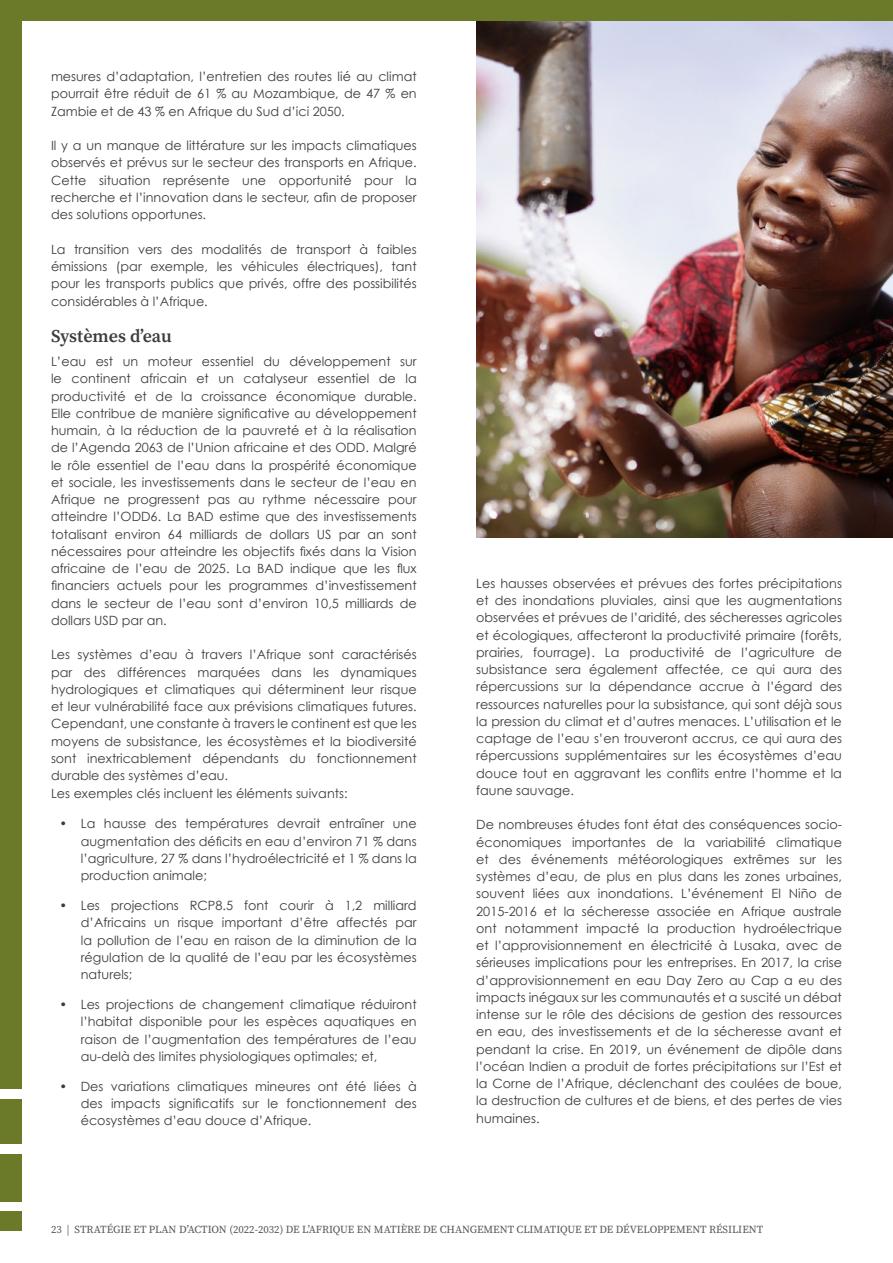
<style>
.page{position:relative;width:893px;height:1263px;background:#fff}
.page>*{position:absolute;margin:0;border:0;box-sizing:border-box;transform-origin:0 0}
.t1{font:18px "Source Serif Variable";color:#3c3c3b}
.t2{font:12.75px/17.2px "Century Gothic";color:#3c3c3b;text-align:justify}
.t3{font:10.8px "Source Serif Variable";color:#575756}
</style>
<div class="page">
<img style="left:476px;top:20px;width:417px;height:517px">
<div style="left:0;top:0;width:893px;height:20px;background:#6a7a29"></div>
<div style="left:0;top:0;width:21px;height:1089px;background:#6a7a29"></div>
<div style="left:0;top:1099px;width:21px;height:45px;background:#6a7a29"></div>
<div style="left:0;top:1154px;width:21px;height:48px;background:#6a7a29"></div>
<div style="left:0;top:1211px;width:21px;height:19px;background:#6a7a29"></div>
<p class="t2" style="left:51px;top:68px;width:367px">mesures d’adaptation, l’entretien des routes lié au climat pourrait être réduit de 61 % au Mozambique, de 47 % en Zambie et de 43 % en Afrique du Sud d’ici 2050.</p>
<p class="t2" style="left:51px;top:137px;width:367px">Il y a un manque de littérature sur les impacts climatiques observés et prévus sur le secteur des transports en Afrique.<br>Cette situation représente une opportunité pour la recherche et l’innovation dans le secteur, afin de proposer des solutions opportunes.</p>
<p class="t2" style="left:51px;top:240px;width:367px">La transition vers des modalités de transport à faibles émissions (par exemple, les véhicules électriques), tant pour les transports publics que privés, offre des possibilités considérables à l’Afrique.</p>
<h1 class="t1" style="left:51px;top:324px;width:122px">Systèmes d’eau</h1>
<p class="t2" style="left:51px;top:353px;width:367px">L’eau est un moteur essentiel du développement sur le continent africain et un catalyseur essentiel de la productivité et de la croissance économique durable.<br>Elle contribue de manière significative au développement humain, à la réduction de la pauvreté et à la réalisation de l’Agenda 2063 de l’Union africaine et des ODD. Malgré le rôle essentiel de l’eau dans la prospérité économique et sociale, les investissements dans le secteur de l’eau en Afrique ne progressent pas au rythme nécessaire pour atteindre l’ODD6. La BAD estime que des investissements totalisant environ 64 milliards de dollars US par an sont nécessaires pour atteindre les objectifs fixés dans la Vision africaine de l’eau de 2025. La BAD indique que les flux financiers actuels pour les programmes d’investissement dans le secteur de l’eau sont d’environ 10,5 milliards de dollars USD par an.</p>
<p class="t2" style="left:51px;top:646px;width:367px;text-align:left">Les systèmes d’eau à travers l’Afrique sont caractérisés par des différences marquées dans les dynamiques hydrologiques et climatiques qui déterminent leur risque et leur vulnérabilité face aux prévisions climatiques futures.<br>Cependant, une constante à travers le continent est que les moyens de subsistance, les écosystèmes et la biodiversité sont inextricablement dépendants du fonctionnement durable des systèmes d’eau.<br>Les exemples clés incluent les éléments suivants:</p>
<p class="t2" style="left:81px;top:815px;width:337px;text-indent:-21px">• La hausse des températures devrait entraîner une augmentation des déficits en eau d’environ 71 % dans l’agriculture, 27 % dans l’hydroélectricité et 1 % dans la production animale;</p>
<p class="t2" style="left:81px;top:896px;width:337px;text-indent:-21px">• Les projections RCP8.5 font courir à 1,2 milliard d’Africains un risque important d’être affectés par la pollution de l’eau en raison de la diminution de la régulation de la qualité de l’eau par les écosystèmes naturels;</p>
<p class="t2" style="left:81px;top:996px;width:337px;text-indent:-21px">• Les projections de changement climatique réduiront l’habitat disponible pour les espèces aquatiques en raison de l’augmentation des températures de l’eau au-delà des limites physiologiques optimales; et,</p>
<p class="t2" style="left:81px;top:1077px;width:337px;text-indent:-21px">• Des variations climatiques mineures ont été liées à des impacts significatifs sur le fonctionnement des écosystèmes d’eau douce d’Afrique.</p>
<p class="t2" style="left:476px;top:574px;width:367px">Les hausses observées et prévues des fortes précipitations et des inondations pluviales, ainsi que les augmentations observées et prévues de l’aridité, des sécheresses agricoles et écologiques, affecteront la productivité primaire (forêts, prairies, fourrage). La productivité de l’agriculture de subsistance sera également affectée, ce qui aura des répercussions sur la dépendance accrue à l’égard des ressources naturelles pour la subsistance, qui sont déjà sous la pression du climat et d’autres menaces. L’utilisation et le captage de l’eau s’en trouveront accrus, ce qui aura des répercussions supplémentaires sur les écosystèmes d’eau douce tout en aggravant les conflits entre l’homme et la faune sauvage.</p>
<p class="t2" style="left:476px;top:816px;width:367px">De nombreuses études font état des conséquences socio&shy;économiques importantes de la variabilité climatique et des événements météorologiques extrêmes sur les systèmes d’eau, de plus en plus dans les zones urbaines, souvent liées aux inondations. L’événement El Niño de 2015-2016 et la sécheresse associée en Afrique australe ont notamment impacté la production hydroélectrique et l’approvisionnement en électricité à Lusaka, avec de sérieuses implications pour les entreprises. En 2017, la crise d’approvisionnement en eau Day Zero au Cap a eu des impacts inégaux sur les communautés et a suscité un débat intense sur le rôle des décisions de gestion des ressources en eau, des investissements et de la sécheresse avant et pendant la crise. En 2019, un événement de dipôle dans l’océan Indien a produit de fortes précipitations sur l’Est et la Corne de l’Afrique, déclenchant des coulées de boue, la destruction de cultures et de biens, et des pertes de vies humaines.</p>
<p class="t3" style="left:51px;top:1222px;width:714px">23 | STRATÉGIE ET PLAN D’ACTION (2022-2032) DE L’AFRIQUE EN MATIÈRE DE CHANGEMENT CLIMATIQUE ET DE DÉVELOPPEMENT RÉSILIENT</p>
</div>
